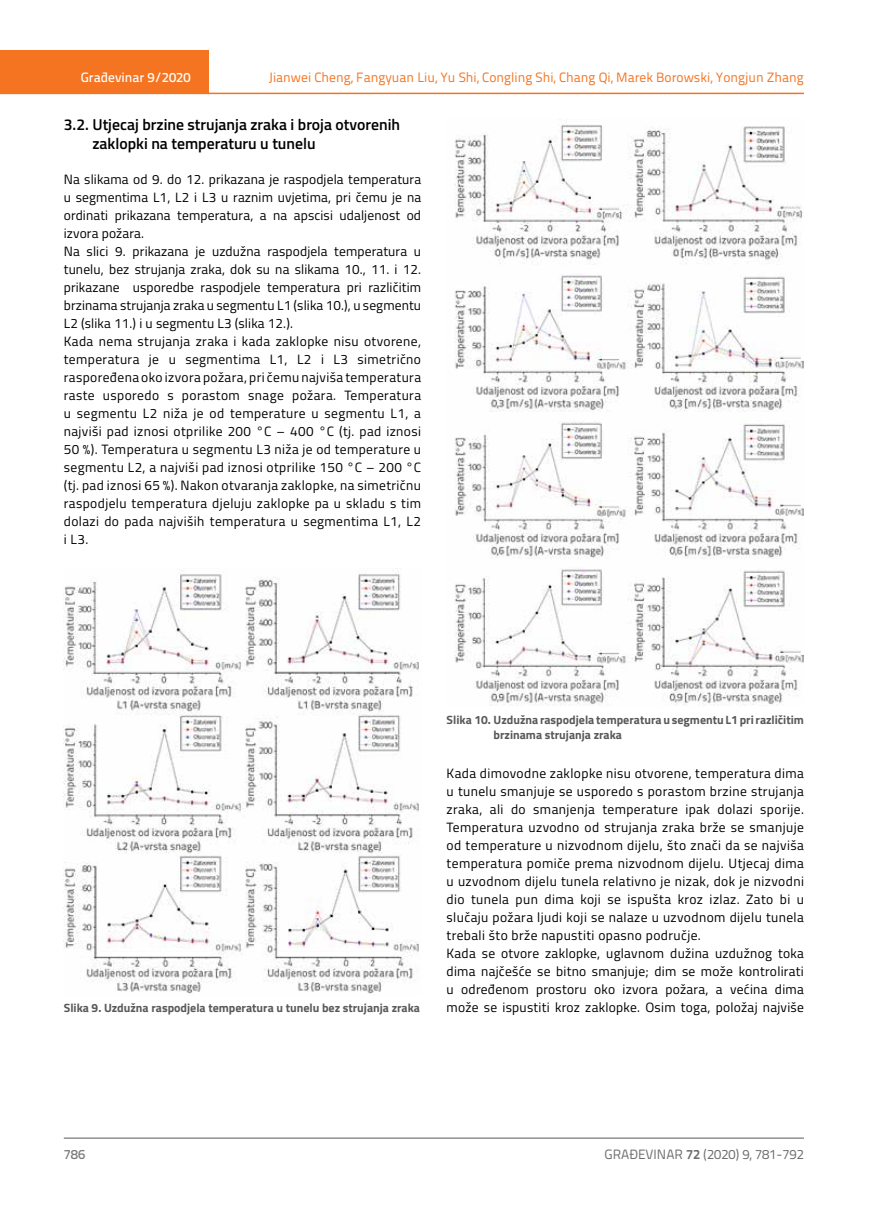
<style>
.page{position:relative;width:872px;height:1212px;background:#fff}
.page>*{position:absolute;margin:0;border:0;box-sizing:border-box;transform-origin:0 0}
.t1{font:600 15.75px/19.5px "Titillium";color:#000}
.t2{font:13.5px/18px "Titillium";letter-spacing:.03em;color:#000}
.t3{font:13.5px "Titillium Text 22 L";color:#f47421}
.t4{font:13.5px "Titillium Text 22 L";color:#6d6e71}
.t5{font:500 13.5px "Titillium Text 22 L";color:#fff}
.t6{font:500 13.5px "Titillium Text 22 L";color:#797a7d}
.t7{font:700 12px/15px "Titillium";color:#58595b}
.s1{font-weight:700}
</style>
<div class="page">
<div style="left:0;top:50px;width:208px;height:44px;background:#f47421"></div>
<hr style="left:0;top:93px;width:804px;height:1px;background:#f47421">
<hr style="left:64px;top:1138px;width:740px;height:1px;background:#58595b">
<img style="left:64px;top:568px;width:355px;height:427px">
<img style="left:454px;top:118px;width:350px;height:588px">
<p class="t3" style="left:269px;top:68px;width:536px">Jianwei Cheng, Fangyuan Liu, Yu Shi, Congling Shi, Chang Qi, Marek Borowski, Yongjun Zhang</p>
<p class="t1" style="left:92px;top:114px;width:309px;text-indent:-29px">3.2. Utjecaj brzine strujanja zraka i broja otvorenih zaklopki na temperaturu u tunelu</p>
<p class="t2" style="left:64px;top:169px;width:359px">Na slikama od 9. do 12. prikazana je raspodjela temperatura u segmentima L1, L2 i L3 u raznim uvjetima, pri čemu je na ordinati prikazana temperatura, a na apscisi udaljenost od izvora požara.<br>Na slici 9. prikazana je uzdužna raspodjela temperatura u tunelu, bez strujanja zraka, dok su na slikama 10., 11. i 12. prikazane usporedbe raspodjele temperatura pri različitim brzinama strujanja zraka u segmentu L1 (slika 10.), u segmentu L2 (slika 11.) i u segmentu L3 (slika 12.).<br>Kada nema strujanja zraka i kada zaklopke nisu otvorene, temperatura je u segmentima L1, L2 i L3 simetrično raspoređena oko izvora požara, pri čemu najviša temperatura raste usporedo s porastom snage požara. Temperatura u segmentu L2 niža je od temperature u segmentu L1, a najviši pad iznosi otprilike 200 °C – 400 °C (tj. pad iznosi 50 %). Temperatura u segmentu L3 niža je od temperature u segmentu L2, a najviši pad iznosi otprilike 150 °C – 200 °C (tj. pad iznosi 65 %). Nakon otvaranja zaklopke, na simetričnu raspodjelu temperatura djeluju zaklopke pa u skladu s tim dolazi do pada najviših temperatura u segmentima L1, L2 i L3.</p>
<p class="t5" style="left:81px;top:67px;width:111px">Građevinar 9/2020</p>
<p class="t7" style="left:64px;top:1000px;width:358px">Slika 9. Uzdužna raspodjela temperatura u tunelu bez strujanja zraka</p>
<p class="t7" style="left:493px;top:712px;width:312px;text-indent:-47px">Slika 10. Uzdužna raspodjela temperatura u segmentu L1 pri različitim brzinama strujanja zraka</p>
<p class="t2" style="left:446px;top:764px;width:359px">Kada dimovodne zaklopke nisu otvorene, temperatura dima u tunelu smanjuje se usporedo s porastom brzine strujanja zraka, ali do smanjenja temperature ipak dolazi sporije.<br>Temperatura uzvodno od strujanja zraka brže se smanjuje od temperature u nizvodnom dijelu, što znači da se najviša temperatura pomiče prema nizvodnom dijelu. Utjecaj dima u uzvodnom dijelu tunela relativno je nizak, dok je nizvodni dio tunela pun dima koji se ispušta kroz izlaz. Zato bi u slučaju požara ljudi koji se nalaze u uzvodnom dijelu tunela trebali što brže napustiti opasno područje.<br>Kada se otvore zaklopke, uglavnom dužina uzdužnog toka dima najčešće se bitno smanjuje; dim se može kontrolirati u određenom prostoru oko izvora požara, a većina dima može se ispustiti kroz zaklopke. Osim toga, položaj najviše</p>
<p class="t6" style="left:64px;top:1144px;width:23px">786</p>
<p class="t4" style="left:604px;top:1144px;width:201px">GRAĐEVINAR <span class="s1">72</span> (2020) 9, 781-792</p>
</div>
